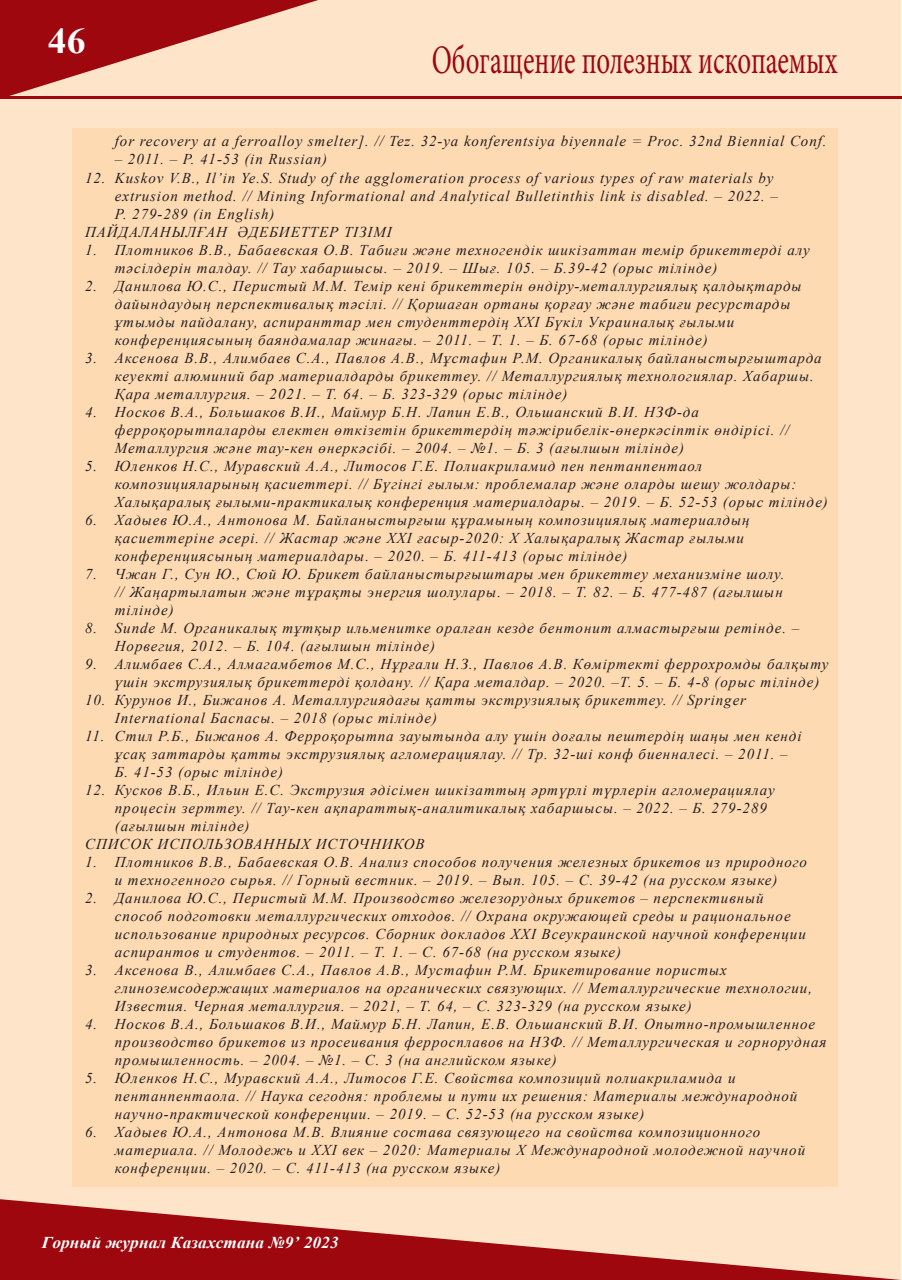
<style>
.page{position:relative;width:902px;height:1280px;background:#fff}
.page>*{position:absolute;margin:0;border:0;box-sizing:border-box;transform-origin:0 0}
.Рубрика{font:40.5px "Minion Pro";color:#9d070d;scale:.67 1}
.t1{font:700 36px "Times New Roman";color:#fff;scale:1.05 1}
.t2{font:italic 700 16.5px "Times New Roman";letter-spacing:.005em;color:#fff;scale:1.05 1}
.литература{font:italic 15px/18px "Times New Roman";letter-spacing:.06em;color:#231f20}
</style>
<div class="page">
<div style="left:1px;top:1px;width:900px;height:1278px;background:#fee5ca"></div>
<svg style="left:0;top:0;width:318px;height:96px"></svg>
<svg style="left:0;top:1199px;width:901px;height:81px"></svg>
<hr style="left:0;top:96px;width:901px;height:3px;background:#9d070d">
<div style="left:72px;top:128px;width:766px;height:1058px;background:#fedab3"></div>
<h2 class="t1" style="left:48px;top:15px;width:37px">46</h2>
<p class="Рубрика" style="left:431px;top:33px;width:607px">Обогащение полезных ископаемых</p>
<p class="литература" style="left:115px;top:132px;width:713px">for recovery at a ferroalloy smelter]. // Tez. 32-ya konferentsiya biyennale = Proc. 32nd Biennial Conf.</p>
<p class="литература" style="left:115px;top:150px;width:214px">– 2011. – P. 41-53 (in Russian)</p>
<p class="литература" style="left:115px;top:168px;width:664px;text-indent:-30px">12. Kuskov V.B., Il’in Ye.S. Study of the agglomeration process of various types of raw materials by extrusion method. // Mining Informational and Analytical Bulletinthis link is disabled. – 2022. –<br>P. 279-289 (in English)</p>
<p class="литература" style="left:85px;top:222px;width:308px">ПАЙДАЛАНЫЛҒАН ӘДЕБИЕТТЕР ТІЗІМІ</p>
<p class="литература" style="left:115px;top:240px;width:696px;text-indent:-30px">1. Плотников В.В., Бабаевская О.В. Табиғи және техногендік шикізаттан темір брикеттерді алу тәсілдерін талдау. // Тау хабаршысы. – 2019. – Шығ. 105. – Б.39-42 (орыс тілінде)</p>
<p class="литература" style="left:115px;top:276px;width:688px;text-indent:-30px">2. Данилова Ю.С., Перистый М.М. Темір кені брикеттерін өндіру-металлургиялық қалдықтарды дайындаудың перспективалық тәсілі. // Қоршаған ортаны қорғау және табиғи ресурстарды ұтымды пайдалану, аспиранттар мен студенттердің XXI Бүкіл Украиналық ғылыми конференциясының баяндамалар жинағы. – 2011. – Т. 1. – Б. 67-68 (орыс тілінде)</p>
<p class="литература" style="left:115px;top:348px;width:708px;text-indent:-30px">3. Аксенова В.В., Алимбаев С.А., Павлов А.В., Мұстафин Р.М. Органикалық байланыстырғыштарда кеуекті алюминий бар материалдарды брикеттеу. // Металлургиялық технологиялар. Хабаршы.<br>Қара металлургия. – 2021. – Т. 64. – Б. 323-329 (орыс тілінде)</p>
<p class="литература" style="left:115px;top:402px;width:676px;text-indent:-30px">4. Носков В.А., Большаков В.И., Маймур Б.Н. Лапин Е.В., Ольшанский В.И. НЗФ-да ферроқорытпаларды електен өткізетін брикеттердің тәжірибелік-өнеркәсіптік өндірісі. //<br>Металлургия және тау-кен өнеркәсібі. – 2004. – №1. – Б. 3 (ағылшын тілінде)</p>
<p class="литература" style="left:115px;top:456px;width:714px;text-indent:-30px">5. Юленков Н.С., Муравский А.А., Литосов Г.Е. Полиакриламид пен пентанпентаол композицияларының қасиеттері. // Бүгінгі ғылым: проблемалар және оларды шешу жолдары:<br>Халықаралық ғылыми-практикалық конференция материалдары. – 2019. – Б. 52-53 (орыс тілінде)</p>
<p class="литература" style="left:115px;top:510px;width:636px;text-indent:-30px">6. Хадыев Ю.А., Антонова М. Байланыстырғыш құрамының композициялық материалдың қасиеттеріне әсері. // Жастар және ХХІ ғасыр-2020: X Халықаралық Жастар ғылыми конференциясының материалдары. – 2020. – Б. 411-413 (орыс тілінде)</p>
<p class="литература" style="left:115px;top:564px;width:671px;text-align:justify;text-indent:-30px">7. Чжан Г., Сун Ю., Сюй Ю. Брикет байланыстырғыштары мен брикеттеу механизміне шолу. // Жаңартылатын және тұрақты энергия шолулары. – 2018. – Т. 82. – Б. 477-487 (ағылшын тілінде)</p>
<p class="литература" style="left:115px;top:618px;width:686px;text-indent:-30px">8. Sunde M. Органикалық тұтқыр ильменитке оралған кезде бентонит алмастырғыш ретінде. –<br>Норвегия, 2012. – Б. 104. (ағылшын тілінде)</p>
<p class="литература" style="left:115px;top:654px;width:715px;text-indent:-30px">9. Алимбаев С.А., Алмагамбетов М.С., Нұрғали Н.З., Павлов А.В. Көміртекті феррохромды балқыту үшін экструзиялық брикеттерді қолдану. // Қара металдар. – 2020. –Т. 5. – Б. 4-8 (орыс тілінде)</p>
<p class="литература" style="left:115px;top:690px;width:632px;text-indent:-30px">10. Курунов И., Бижанов А. Металлургиядағы қатты экструзиялық брикеттеу. // Springer<br>International Баспасы. – 2018 (орыс тілінде)</p>
<p class="литература" style="left:115px;top:726px;width:688px;text-indent:-30px">11. Стил Р.Б., Бижанов А. Ферроқорытпа зауытында алу үшін доғалы пештердің шаңы мен кенді ұсақ заттарды қатты экструзиялық агломерациялау. // Тр. 32-ші конф биенналесі. – 2011. –<br>Б. 41-53 (орыс тілінде)</p>
<p class="литература" style="left:115px;top:780px;width:661px;text-indent:-30px">12. Кусков В.Б., Ильин Е.С. Экструзия әдісімен шикізаттың әртүрлі түрлерін агломерациялау процесін зерттеу. // Тау-кен ақпараттық-аналитикалық хабаршысы. – 2022. – Б. 279-289 (ағылшын тілінде)</p>
<p class="литература" style="left:85px;top:834px;width:341px">СПИСОК ИСПОЛЬЗОВАННЫХ ИСТОЧНИКОВ</p>
<p class="литература" style="left:85px;top:852px;width:723px;text-align:center">1. Плотников В.В., Бабаевская О.В. Анализ способов получения железных брикетов из природного и техногенного сырья. // Горный вестник. – 2019. – Вып. 105. – С. 39-42 (на русском языке)</p>
<p class="литература" style="left:115px;top:888px;width:692px;text-indent:-30px">2. Данилова Ю.С., Перистый М.М. Производство железорудных брикетов – перспективный способ подготовки металлургических отходов. // Охрана окружающей среды и рациональное использование природных ресурсов. Сборник докладов XXI Всеукраинской научной конференции аспирантов и студентов. – 2011. – Т. 1. – С. 67-68 (на русском языке)</p>
<p class="литература" style="left:115px;top:960px;width:698px;text-indent:-30px">3. Аксенова В., Алимбаев С.А., Павлов А.В., Мустафин Р.М. Брикетирование пористых глиноземсодержащих материалов на органических связующих. // Металлургические технологии,<br>Известия. Черная металлургия. – 2021, – Т. 64, – С. 323-329 (на русском языке)</p>
<p class="литература" style="left:115px;top:1014px;width:713px;text-indent:-30px">4. Носков В.А., Большаков В.И., Маймур Б.Н. Лапин, Е.В. Ольшанский В.И. Опытно-промышленное производство брикетов из просеивания ферросплавов на НЗФ. // Металлургическая и горнорудная промышленность. – 2004. – №1. – С. 3 (на английском языке)</p>
<p class="литература" style="left:115px;top:1068px;width:684px;text-indent:-30px">5. Юленков Н.С., Муравский А.А., Литосов Г.Е. Свойства композиций полиакриламида и пентанпентаола. // Наука сегодня: проблемы и пути их решения: Материалы международной научно-практической конференции. – 2019. – С. 52-53 (на русском языке)</p>
<p class="литература" style="left:115px;top:1122px;width:691px;text-indent:-30px">6. Хадыев Ю.А., Антонова М.В. Влияние состава связующего на свойства композиционного материала. // Молодежь и XXI век – 2020: Материалы X Международной молодежной научной конференции. – 2020. – С. 411-413 (на русском языке)</p>
<p class="t2" style="left:42px;top:1231px;width:284px">Горный журнал Казахстана №9’ 2023</p>
</div>
